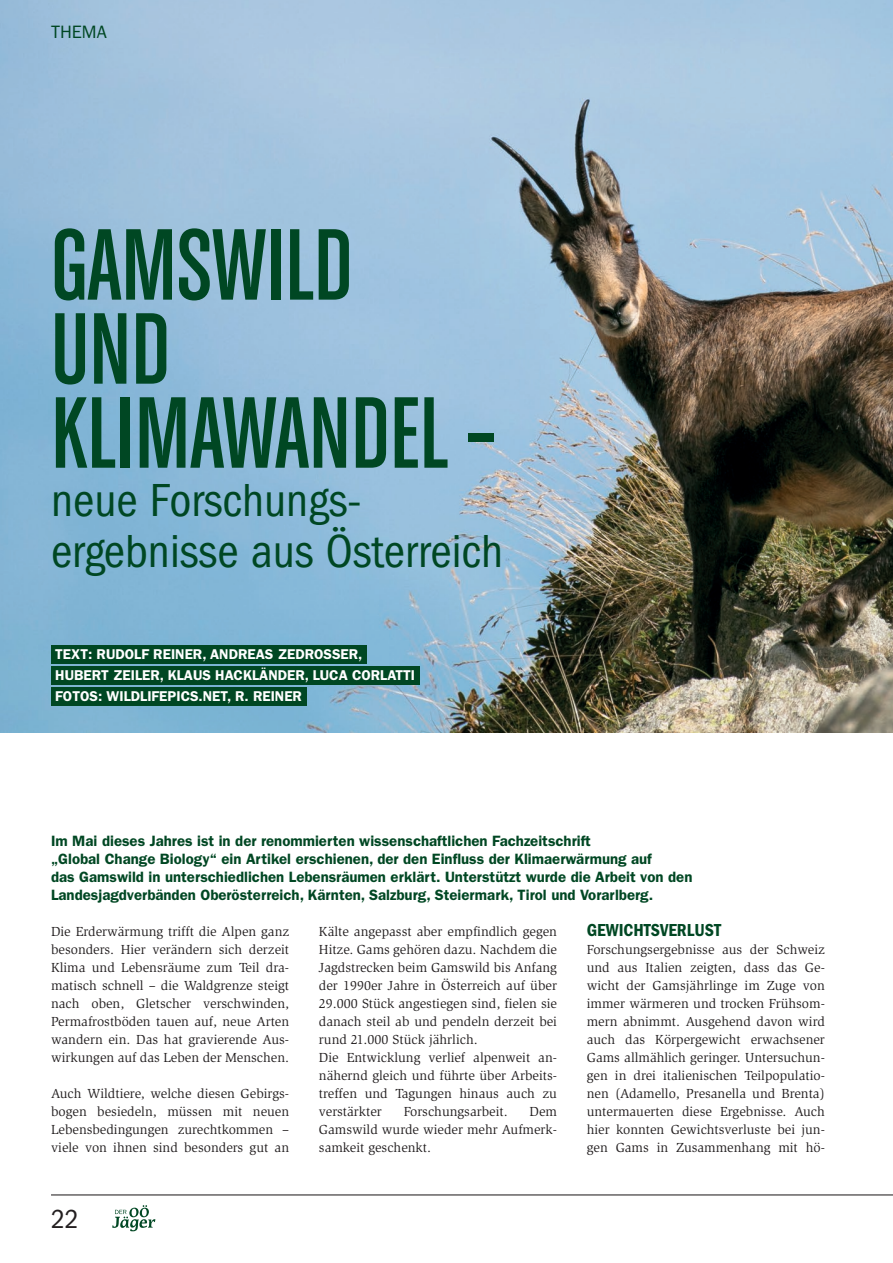
<style>
.page{position:relative;width:893px;height:1263px;background:#fff}
.page>*{position:absolute;margin:0;border:0;box-sizing:border-box;transform-origin:0 0}
.t1{font:108px/84px "Chalet Comprime Cologne Sixty";color:#004723}
.t2{font:condensed 48px/51px "ITC Franklin Gothic Std";color:#004723}
.t3{font:condensed 27px "Franklin Gothic LT";color:#231f20}
.t4{font:18px "ITC Franklin Gothic Std Dm Cd";color:#004723}
.t5{font:18px "ITC Franklin Gothic Std";color:#004723}
.t6{font:600 15px/18px "ITC Franklin Gothic Std";color:#004723}
.t7{font:600 14.25px/21px "ITC Franklin Gothic Std";color:#fff}
.t8{font:13.5px/18px "Slimbach LT";color:#231f20;text-align:justify}
</style>
<div class="page">
<svg style="left:112px;top:1205px;width:43px;height:26px"></svg>
<img style="left:0;top:0;width:893px;height:732px">
<div style="left:51px;top:645px;width:315px;height:19px;background:#004723"></div>
<div style="left:51px;top:666px;width:368px;height:19px;background:#004723"></div>
<div style="left:51px;top:687px;width:255px;height:19px;background:#004723"></div>
<hr style="left:51px;top:1194px;width:842px;height:1px;background:#231f20">
<h3 class="t5" style="left:51px;top:21px;width:57px">THEMA</h3>
<h1 class="t1" style="left:51px;top:221px;width:448px">GAMSWILD<br>UND<br>KLIMAWANDEL –</h1>
<h2 class="t2" style="left:51px;top:475px;width:454px">neue Forschungs&shy;ergebnisse aus Österreich</h2>
<p class="t7" style="left:55px;top:644px;width:361px">TEXT: RUDOLF REINER, ANDREAS ZEDROSSER,<br>HUBERT ZEILER, KLAUS HACKLÄNDER, LUCA CORLATTI<br>FOTOS: WILDLIFEPICS.NET, R. REINER</p>
<p class="t6" style="left:51px;top:831px;width:643px">Im Mai dieses Jahres ist in der renommierten wissenschaftlichen Fachzeitschrift<br>„Global Change Biology“ ein Artikel erschienen, der den Einfluss der Klimaerwärmung auf<br>das Gamswild in unterschiedlichen Lebensräumen erklärt. Unterstützt wurde die Arbeit von den Landesjagdverbänden Oberösterreich, Kärnten, Salzburg, Steiermark, Tirol und Vorarlberg.</p>
<p class="t8" style="left:51px;top:922px;width:240px">Die Erderwärmung trifft die Alpen ganz besonders. Hier verändern sich derzeit Klima und Lebensräume zum Teil dra&shy;matisch schnell – die Waldgrenze steigt nach oben, Gletscher verschwinden, Permafrostböden tauen auf, neue Arten wandern ein. Das hat gravierende Aus&shy;wirkungen auf das Leben der Menschen.</p>
<p class="t8" style="left:51px;top:1084px;width:240px">Auch Wildtiere, welche diesen Gebirgs&shy;bogen besiedeln, müssen mit neuen Lebensbedingungen zurechtkommen – viele von ihnen sind besonders gut an</p>
<h3 class="t3" style="left:51px;top:1203px;width:29px">22</h3>
<p class="t8" style="left:319px;top:922px;width:240px;text-align:left">Kälte angepasst aber empfindlich gegen Hitze. Gams gehören dazu. Nachdem die Jagdstrecken beim Gamswild bis Anfang der 1990er Jahre in Österreich auf über 29.000 Stück angestiegen sind, fielen sie danach steil ab und pendeln derzeit bei rund 21.000 Stück jährlich.<br>Die Entwicklung verlief alpenweit an&shy;nähernd gleich und führte über Arbeits&shy;treffen und Tagungen hinaus auch zu verstärkter</p>
<p class="t8" style="left:404px;top:1102px;width:105px">Forschungsarbeit.</p>
<p class="t8" style="left:319px;top:1102px;width:240px;text-indent:211px">Dem Gamswild wurde wieder mehr Aufmerk&shy;samkeit geschenkt.</p>
<h3 class="t4" style="left:587px;top:919px;width:136px">GEWICHTSVERLUST</h3>
<p class="t8" style="left:587px;top:940px;width:240px">Forschungsergebnisse aus der Schweiz und aus Italien zeigten, dass das Ge&shy;wicht der Gamsjährlinge im Zuge von immer wärmeren und trocken Frühsom&shy;mern abnimmt. Ausgehend davon wird auch das Körpergewicht erwachsener Gams allmählich geringer. Untersuchun&shy;gen in drei italienischen Teilpopulatio&shy;nen (Adamello, Presanella und Brenta) untermauerten diese Ergebnisse. Auch hier konnten Gewichtsverluste bei jun&shy;gen Gams in Zusammenhang mit hö-</p>
</div>
